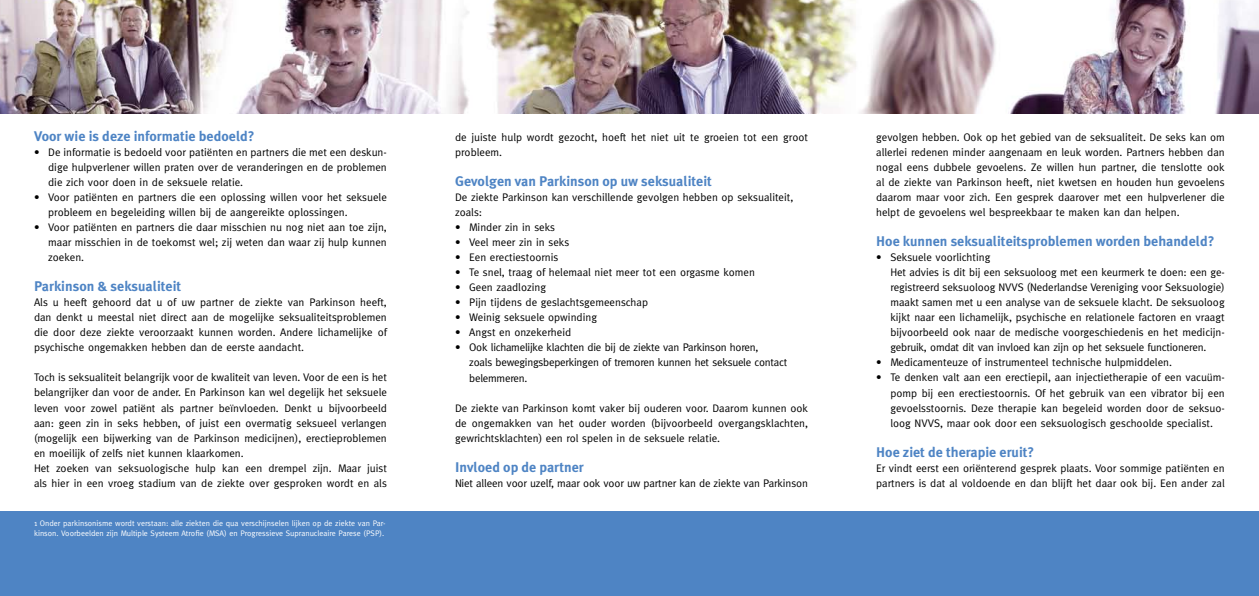
<style>
.page{position:relative;width:1259px;height:596px;background:#fff}
.page>*{position:absolute;margin:0;border:0;box-sizing:border-box;transform-origin:0 0}
.t1{font:700 14px "Meta Plus";color:#4e84c4}
.t2{font:11px/15px "Meta";color:#000;text-align:justify}
.t3{font:11px/15px "Meta";letter-spacing:-.02em;color:#000}
.t4{font:8px/10px "Meta";color:#fff}
</style>
<div class="page">
<div style="left:0;top:511px;width:1259px;height:84px;background:#4e84c4"></div>
<img style="left:0;top:0;width:1259px;height:113px">
<p class="t1" style="left:34px;top:128px;width:222px">Voor wie is deze informatie bedoeld?</p>
<p class="t2" style="left:48px;top:145px;width:340px;text-indent:-14px">• De informatie is bedoeld voor patiënten en partners die met een deskun&shy;dige hulpverlener willen praten over de veranderingen en de problemen die zich voor doen in de seksuele relatie.</p>
<p class="t2" style="left:48px;top:190px;width:340px;text-indent:-14px">• Voor patiënten en partners die een oplossing willen voor het seksuele probleem en begeleiding willen bij de aangereikte oplossingen.</p>
<p class="t2" style="left:48px;top:220px;width:340px;text-indent:-14px">• Voor patiënten en partners die daar misschien nu nog niet aan toe zijn, maar misschien in de toekomst wel; zij weten dan waar zij hulp kunnen zoeken.</p>
<p class="t1" style="left:34px;top:278px;width:149px">Parkinson &amp; seksualiteit</p>
<p class="t2" style="left:34px;top:295px;width:354px">Als u heeft gehoord dat u of uw partner de ziekte van Parkinson heeft, dan denkt u meestal niet direct aan de mogelijke seksualiteitsproblemen die door deze ziekte veroorzaakt kunnen worden. Andere lichamelijke of psychische ongemakken hebben dan de eerste aandacht.</p>
<p class="t2" style="left:34px;top:370px;width:354px;text-align:left">Toch is seksualiteit belangrijk voor de kwaliteit van leven. Voor de een is het belangrijker dan voor de ander. En Parkinson kan wel degelijk het seksuele leven voor zowel patiënt als partner beïnvloeden. Denkt u bijvoorbeeld aan: geen zin in seks hebben, of juist een overmatig seksueel verlangen (mogelijk een bijwerking van de Parkinson medicijnen), erectieproblemen en moeilijk of zelfs niet kunnen klaarkomen.<br>Het zoeken van seksuologische hulp kan een drempel zijn. Maar juist als hier in een vroeg stadium van de ziekte over gesproken wordt en als</p>
<p class="t4" style="left:34px;top:517px;width:353px">1 Onder parkinsonisme wordt verstaan: alle ziekten die qua verschijnselen lijken op de ziekte van Par&shy;kinson. Voorbeelden zijn Multiple Systeem Atrofie (MSA) en Progressieve Supranucleaire Parese (PSP).</p>
<p class="t2" style="left:455px;top:130px;width:354px">de juiste hulp wordt gezocht, hoeft het niet uit te groeien tot een groot probleem.</p>
<p class="t1" style="left:455px;top:173px;width:258px">Gevolgen van Parkinson op uw seksualiteit</p>
<p class="t2" style="left:455px;top:190px;width:340px">De ziekte Parkinson kan verschillende gevolgen hebben op seksualiteit, zoals:</p>
<p class="t2" style="left:455px;top:220px;width:102px">• Minder zin in seks</p>
<p class="t2" style="left:455px;top:235px;width:116px">• Veel meer zin in seks</p>
<p class="t2" style="left:455px;top:250px;width:105px">• Een erectiestoornis</p>
<p class="t2" style="left:455px;top:265px;width:301px">• Te snel, traag of helemaal niet meer tot een orgasme komen</p>
<p class="t2" style="left:455px;top:280px;width:92px">• Geen zaadlozing</p>
<p class="t2" style="left:455px;top:295px;width:194px">• Pijn tijdens de geslachtsgemeenschap</p>
<p class="t2" style="left:455px;top:310px;width:143px">• Weinig seksuele opwinding</p>
<p class="t2" style="left:455px;top:325px;width:118px">• Angst en onzekerheid</p>
<p class="t3" style="left:469px;top:340px;width:319px;text-indent:-14px">• Ook lichamelijke klachten die bij de ziekte van Parkinson horen,<br>zoals bewegingsbeperkingen of tremoren kunnen het seksuele contact belemmeren.</p>
<p class="t2" style="left:455px;top:400px;width:354px">De ziekte van Parkinson komt vaker bij ouderen voor. Daarom kunnen ook de ongemakken van het ouder worden (bijvoorbeeld overgangsklachten, gewrichtsklachten) een rol spelen in de seksuele relatie.</p>
<p class="t1" style="left:455px;top:458px;width:130px">Invloed op de partner</p>
<p class="t2" style="left:455px;top:475px;width:354px">Niet alleen voor uzelf, maar ook voor uw partner kan de ziekte van Parkinson</p>
<p class="t2" style="left:876px;top:130px;width:350px">gevolgen hebben. Ook op het gebied van de seksualiteit. De seks kan om allerlei redenen minder aangenaam en leuk worden. Partners hebben dan nogal eens dubbele gevoelens. Ze willen hun partner, die tenslotte ook al de ziekte van Parkinson heeft, niet kwetsen en houden hun gevoelens daarom maar voor zich. Een gesprek daarover met een hulpverlener die helpt de gevoelens wel bespreekbaar te maken kan dan helpen.</p>
<p class="t1" style="left:876px;top:233px;width:340px">Hoe kunnen seksualiteitsproblemen worden behandeld?</p>
<p class="t2" style="left:890px;top:250px;width:336px;text-align:left;text-indent:-14px">• Seksuele voorlichting<br>Het advies is dit bij een seksuoloog met een keurmerk te doen: een ge&shy;registreerd seksuoloog NVVS (Nederlandse Vereniging voor Seksuologie) maakt samen met u een analyse van de seksuele klacht. De seksuoloog kijkt naar een lichamelijk, psychische en relationele factoren en vraagt bijvoorbeeld ook naar de medische voorgeschiedenis en het medicijn&shy;gebruik, omdat dit van invloed kan zijn op het seksuele functioneren.</p>
<p class="t2" style="left:876px;top:355px;width:297px">• Medicamenteuze of instrumenteel technische hulpmiddelen.</p>
<p class="t2" style="left:890px;top:370px;width:336px;text-indent:-14px">• Te denken valt aan een erectiepil, aan injectietherapie of een vacuüm&shy;pomp bij een erectiestoornis. Of het gebruik van een vibrator bij een gevoelsstoornis. Deze therapie kan begeleid worden door de seksuo&shy;loog NVVS, maar ook door een seksuologisch geschoolde specialist.</p>
<p class="t1" style="left:876px;top:443px;width:160px">Hoe ziet de therapie eruit?</p>
<p class="t2" style="left:876px;top:460px;width:350px">Er vindt eerst een oriënterend gesprek plaats. Voor sommige patiënten en partners is dat al voldoende en dan blijft het daar ook bij. Een ander zal</p>
</div>
